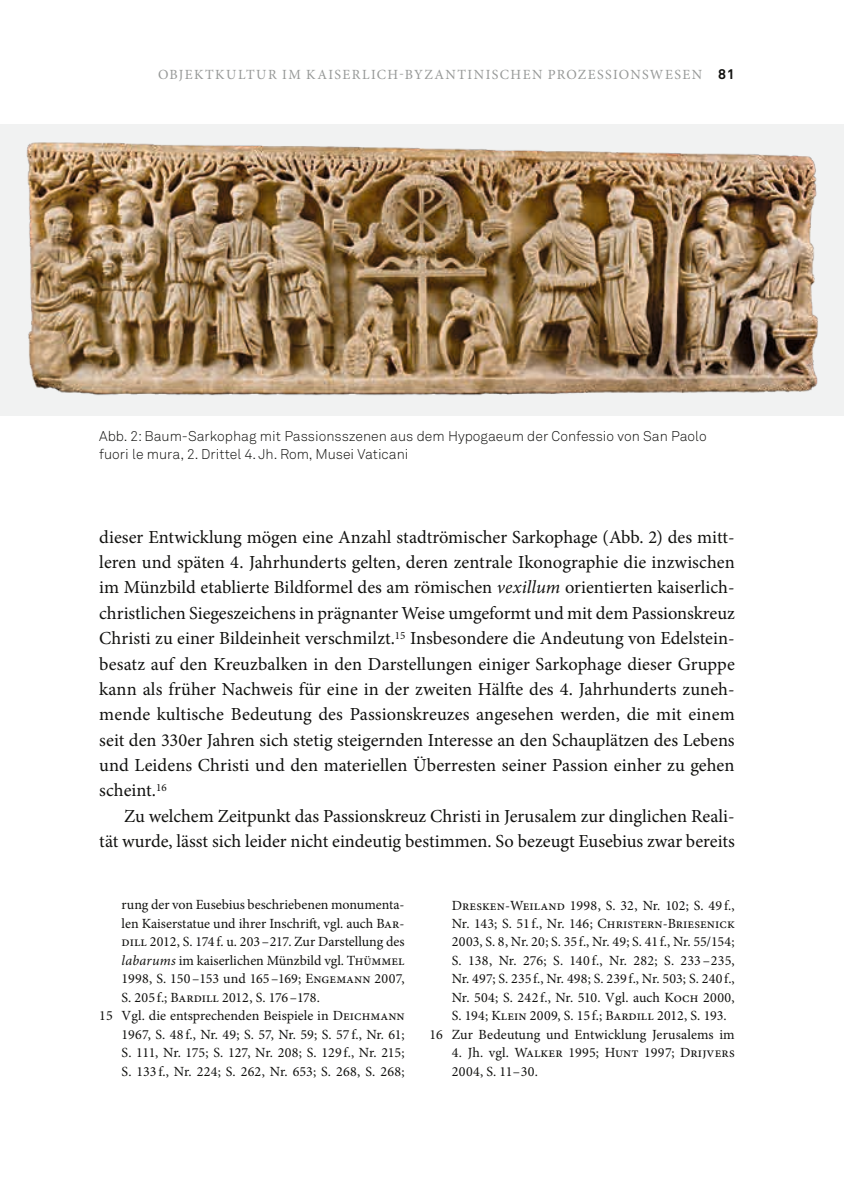
<style>
.page{position:relative;width:844px;height:1191px;background:#fff}
.page>*{position:absolute;margin:0;border:0;box-sizing:border-box;transform-origin:0 0}
.t1{font:18.38px "Minion Pro";color:#11110f}
.t2{font:14px/18.6px "Minion Pro";color:#11110f}
.t3{font:300 14px/18.6px "Akkurat";color:#11110f}
.t4{font:14px "Minion Pro";letter-spacing:.1em;color:#979998}
.s1{font-family:"Akkurat";font-weight:700;color:#11110f}
.s2{font-style:italic}
</style>
<div class="page">
<img style="left:2px;top:124px;width:841px;height:292px">
<p class="t4" style="left:158px;top:66px;width:578px">OBJEKTKULTUR IM KAISERLICH-BYZANTINISCHEN PROZESSIONSWESEN <span class="s1">81</span></p>
<p class="t3" style="left:99px;top:427px;width:608px">Abb. 2: Baum-Sarkophag mit Passionsszenen aus dem Hypogaeum der Confessio von San Paolo fuori le mura, 2. Drittel 4. Jh. Rom, Musei Vaticani</p>
<p class="t1" style="left:99px;top:524px;width:636px">dieser Entwicklung mögen eine Anzahl stadtrömischer Sarkophage (Abb. 2) des mitt-</p>
<p class="t1" style="left:99px;top:550px;width:637px">leren und späten 4. Jahrhunderts gelten, deren zentrale Ikonographie die inzwischen</p>
<p class="t1" style="left:99px;top:575px;width:636px">im Münzbild etablierte Bildformel des am römischen <span class="s2">vexillum</span> orientierten kaiserlich-</p>
<p class="t1" style="left:99px;top:600px;width:637px">christlichen Siegeszeichens in prägnanter Weise umgeformt und mit dem Passionskreuz</p>
<p class="t1" style="left:99px;top:626px;width:636px">Christi zu einer Bildeinheit verschmilzt.<sup>15</sup> Insbesondere die Andeutung von Edelstein-</p>
<p class="t1" style="left:99px;top:651px;width:637px">besatz auf den Kreuzbalken in den Darstellungen einiger Sarkophage dieser Gruppe</p>
<p class="t1" style="left:99px;top:676px;width:636px">kann als früher Nachweis für eine in der zweiten Hälfte des 4. Jahrhunderts zuneh-</p>
<p class="t1" style="left:99px;top:702px;width:636px">mende kultische Bedeutung des Passionskreuzes angesehen werden, die mit einem</p>
<p class="t1" style="left:99px;top:727px;width:636px">seit den 330er Jahren sich stetig steigernden Interesse an den Schauplätzen des Lebens</p>
<p class="t1" style="left:99px;top:753px;width:636px">und Leidens Christi und den materiellen Überresten seiner Passion einher zu gehen</p>
<p class="t1" style="left:99px;top:778px;width:69px">scheint.<sup>16</sup></p>
<p class="t1" style="left:124px;top:803px;width:612px">Zu welchem Zeitpunkt das Passionskreuz Christi in Jerusalem zur dinglichen Reali-</p>
<p class="t1" style="left:99px;top:829px;width:636px">tät wurde, lässt sich leider nicht eindeutig bestimmen. So bezeugt Eusebius zwar bereits</p>
<p class="t2" style="left:122px;top:895px;width:284px">rung der von Eusebius beschriebenen monumenta-</p>
<p class="t2" style="left:122px;top:914px;width:284px">len Kaiserstatue und ihrer Inschrift, vgl. auch Bar-</p>
<p class="t2" style="left:122px;top:932px;width:284px">dill 2012, S. 174 f. u. 203–217. Zur Darstellung des</p>
<p class="t2" style="left:122px;top:951px;width:284px"><span class="s2">labarums</span> im kaiserlichen Münzbild vgl. Thümmel</p>
<p class="t2" style="left:122px;top:969px;width:284px">1998, S. 150 –153 und 165 –169; Engemann 2007,</p>
<p class="t2" style="left:122px;top:988px;width:200px">S. 205 f.; Bardill 2012, S. 176 –178.</p>
<p class="t2" style="left:99px;top:1006px;width:307px">15 Vgl. die entsprechenden Beispiele in Deichmann</p>
<p class="t2" style="left:122px;top:1025px;width:284px">1967, S. 48 f., Nr. 49; S. 57, Nr. 59; S. 57 f., Nr. 61;</p>
<p class="t2" style="left:122px;top:1043px;width:284px">S. 111, Nr. 175; S. 127, Nr. 208; S. 129 f., Nr. 215;</p>
<p class="t2" style="left:122px;top:1062px;width:284px">S. 133 f., Nr. 224; S. 262, Nr. 653; S. 268, S. 268;</p>
<p class="t2" style="left:451px;top:895px;width:284px">Dresken-Weiland 1998, S. 32, Nr. 102; S. 49 f.,</p>
<p class="t2" style="left:451px;top:914px;width:284px">Nr. 143; S. 51 f., Nr. 146; Christern-Briesenick</p>
<p class="t2" style="left:451px;top:932px;width:284px">2003, S. 8, Nr. 20; S. 35 f., Nr. 49; S. 41 f., Nr. 55/154;</p>
<p class="t2" style="left:451px;top:951px;width:284px">S. 138, Nr. 276; S. 140 f., Nr. 282; S. 233 –235,</p>
<p class="t2" style="left:451px;top:969px;width:284px">Nr. 497; S. 235 f., Nr. 498; S. 239 f., Nr. 503; S. 240 f.,</p>
<p class="t2" style="left:451px;top:988px;width:284px">Nr. 504; S. 242 f., Nr. 510. Vgl. auch Koch 2000,</p>
<p class="t2" style="left:451px;top:1006px;width:276px">S. 194; Klein 2009, S. 15 f.; Bardill 2012, S. 193.</p>
<p class="t2" style="left:429px;top:1025px;width:307px">16 Zur Bedeutung und Entwicklung Jerusalems im</p>
<p class="t2" style="left:451px;top:1043px;width:284px">4. Jh. vgl. Walker 1995; Hunt 1997; Drijvers<br>2004, S. 11–30.</p>
</div>
